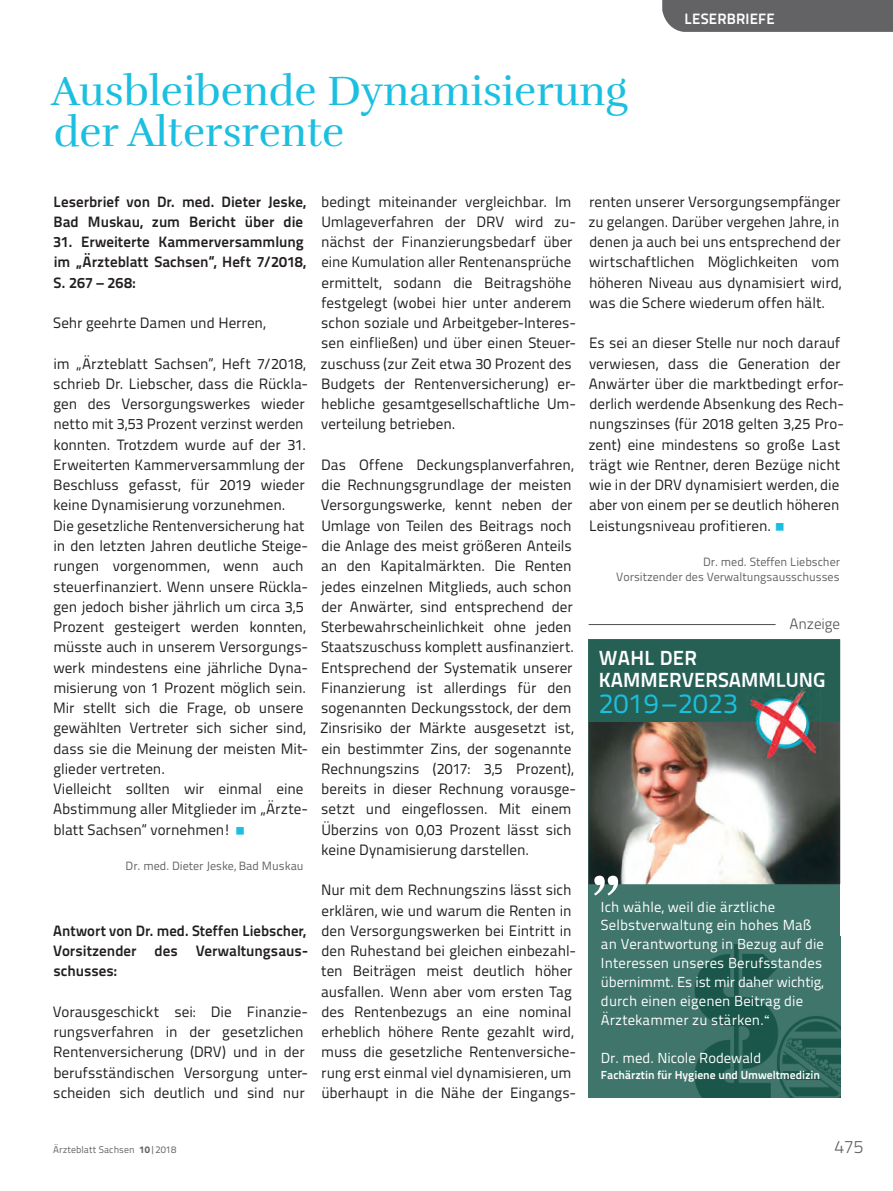
<style>
.page{position:relative;width:893px;height:1191px;background:#fff}
.page>*{position:absolute;margin:0;border:0;box-sizing:border-box;transform-origin:0 0}
.t1{font:700 72.75px "Rufina";color:#fff}
.t2{font:42px/40.5px "Rufina";color:#1cbfdf}
.t3{font:27.6px "Titillium Text";letter-spacing:.01em;color:#1cbfdf}
.t4{font:700 20.4px/21.8px "Titillium Text";color:#fff}
.t5{font:300 18px "Titillium Text";color:#636366}
.t6{font:15px/20.2px "Titillium Text";color:#231f20}
.t7{font:700 15px/20.2px "Titillium Text";color:#231f20}
.t8{font:700 15px "Titillium Text";letter-spacing:.01em;color:#fff}
.t9{font:300 15px "Titillium Text";letter-spacing:-.005em;color:#4b4c4d}
.t10{font:14.55px/18.9px "Titillium Text";letter-spacing:.01em;color:#fff}
.t11{font:12px/15px "Titillium Text";color:#636366;text-align:right}
.t12{font:700 11.7px "Titillium Text";color:#fff}
.t13{font:9.75px "Titillium Text";letter-spacing:.01em;color:#636366}
.s1{color:#1cbfdf}
.s2{font-family:"Rufina"}
.s3{font-weight:800}
</style>
<div class="page">
<div style="left:662px;top:0;width:231px;height:32px;background:#636366"></div>
<hr style="left:589px;top:624px;width:186px;height:1px;background:#4b4c4d">
<div style="left:589px;top:639px;width:251px;height:458px;background:#40756b"></div>
<img style="left:589px;top:722px;width:251px;height:162px">
<div style="left:589px;top:639px;width:251px;height:83px;background:#266055"></div>
<img style="left:747px;top:687px;width:74px;height:72px">
<img style="left:747px;top:685px;width:74px;height:2px">
<img style="left:757px;top:699px;width:49px;height:46px">
<img style="left:694px;top:944px;width:146px;height:153px">
<h2 class="t2" style="left:51px;top:71px;width:578px">Ausbleibende Dynamisierung der Altersrente</h2>
<p class="t8" style="left:685px;top:7px;width:90px">leserbriefe</p>
<p class="t7" style="left:53px;top:190px;width:254px">Leserbrief von Dr. med. Dieter Jeske,<br>Bad Muskau, zum Bericht über die</p>
<p class="t7" style="left:53px;top:231px;width:254px">31. Erweiterte Kammerversammlung im „Ärzteblatt Sachsen“, Heft 7/2018,<br>S. 267 – 268:</p>
<p class="t6" style="left:53px;top:312px;width:214px">Sehr geehrte Damen und Herren,</p>
<p class="t6" style="left:53px;top:352px;width:257px">im „Ärzteblatt Sachsen“, Heft 7/2018, schrieb Dr. Liebscher, dass die Rückla&shy;gen des Versorgungswerkes wieder netto mit 3,53 Prozent verzinst werden konnten. Trotzdem wurde auf der 31.<br>Erweiterten Kammerversammlung der Beschluss gefasst, für 2019 wieder keine Dynamisierung vorzunehmen.<br>Die gesetzliche Rentenversicherung hat in den letzten Jahren deutliche Steige&shy;rungen vorgenommen, wenn auch steuerfinanziert. Wenn unsere Rückla&shy;gen jedoch bisher jährlich um circa 3,5<br>Prozent gesteigert werden konnten, müsste auch in unserem Versorgungs&shy;werk mindestens eine jährliche Dyna&shy;misierung von 1 Prozent möglich sein.<br>Mir stellt sich die Frage, ob unsere gewählten Vertreter sich sicher sind, dass sie die Meinung der meisten Mit&shy;glieder vertreten.<br>Vielleicht sollten wir einmal eine Abstimmung aller Mitglieder im „Ärzte&shy;blatt Sachsen“ vornehmen! <span class="s1">○</span></p>
<p class="t11" style="left:126px;top:857px;width:179px">Dr. med. Dieter Jeske, Bad Muskau</p>
<p class="t7" style="left:53px;top:919px;width:256px">Antwort von Dr. med. Steffen Liebscher,<br>Vorsitzender des Verwaltungsaus&shy;schusses:</p>
<p class="t6" style="left:53px;top:1000px;width:257px">Vorausgeschickt sei: Die Finanzie&shy;rungsverfahren in der gesetzlichen Rentenversicherung (DRV) und in der berufsständischen Versorgung unter&shy;scheiden sich deutlich und sind nur</p>
<p class="t6" style="left:320px;top:190px;width:257px">bedingt miteinander vergleichbar. Im Umlageverfahren der DRV wird zu-- nächst der Finanzierungsbedarf über eine Kumulation aller Rentenansprüche ermittelt, sodann die Beitragshöhe festgelegt (wobei hier unter anderem schon soziale und Arbeitgeber-Interes&shy;sen einfließen) und über einen Steuer&shy;zuschuss (zur Zeit etwa 30 Prozent des Budgets der Rentenversicherung) er-- hebliche gesamtgesellschaftliche Um-- verteilung betrieben.</p>
<p class="t6" style="left:320px;top:454px;width:258px">Das Offene Deckungsplanverfahren, die Rechnungsgrundlage der meisten Versorgungswerke, kennt neben der Umlage von Teilen des Beitrags noch die Anlage des meist größeren Anteils an den Kapitalmärkten. Die Renten jedes einzelnen Mitglieds, auch schon der Anwärter, sind entsprechend der Sterbewahrscheinlichkeit ohne jeden Staatszuschuss komplett ausfinanziert.<br>Entsprechend der Systematik unserer Finanzierung ist allerdings für den sogenannten Deckungsstock, der dem Zinsrisiko der Märkte ausgesetzt ist, ein bestimmter Zins, der sogenannte Rechnungszins (2017: 3,5 Prozent), bereits in dieser Rechnung vorausge&shy;setzt und eingeflossen. Mit einem Überzins von 0,03 Prozent lässt sich keine Dynamisierung darstellen.</p>
<p class="t6" style="left:321px;top:879px;width:256px">Nur mit dem Rechnungszins lässt sich erklären, wie und warum die Renten in den Versorgungswerken bei Eintritt in den Ruhestand bei gleichen einbezahl&shy;ten Beiträgen meist deutlich höher ausfallen. Wenn aber vom ersten Tag des Rentenbezugs an eine nominal erheblich höhere Rente gezahlt wird, muss die gesetzliche Rentenversiche&shy;rung erst einmal viel dynamisieren, um überhaupt in die Nähe der Eingangs-</p>
<p class="t6" style="left:588px;top:190px;width:255px">renten unserer Versorgungsempfänger zu gelangen. Darüber vergehen Jahre, in denen ja auch bei uns entsprechend der wirtschaftlichen Möglichkeiten vom höheren Niveau aus dynamisiert wird, was die Schere wiederum offen hält.</p>
<p class="t6" style="left:588px;top:332px;width:257px">Es sei an dieser Stelle nur noch darauf verwiesen, dass die Generation der Anwärter über die marktbedingt erfor&shy;derlich werdende Absenkung des Rech&shy;nungszinses (für 2018 gelten 3,25 Pro&shy;zent) eine mindestens so große Last trägt wie Rentner, deren Bezüge nicht wie in der DRV dynamisiert werden, die aber von einem per se deutlich höheren Leistungsniveau profitieren. <span class="s1">○</span></p>
<p class="t11" style="left:616px;top:553px;width:225px">Dr. med. Steffen Liebscher<br>Vorsitzender des Verwaltungsausschusses</p>
<p class="t9" style="left:789px;top:612px;width:52px">Anzeige</p>
<h3 class="t4" style="left:599px;top:646px;width:228px">WAHL DER<br>KAMMERVERSAMMLUNG</h3>
<h3 class="t3" style="left:599px;top:683px;width:140px">2019 – 2023</h3>
<h1 class="t1" style="left:591px;top:816px;width:33px">„</h1>
<p class="t10" style="left:601px;top:896px;width:225px">Ich wähle, weil die ärztliche<br>Selbstverwaltung ein hohes Maß an Verantwortung in Bezug auf die<br>Interessen unseres Berufsstandes übernimmt. Es ist mir daher wichtig, durch einen eigenen Beitrag die<br>Ärztekammer zu stärken.<span class="s2">“</span></p>
<p class="t10" style="left:601px;top:1047px;width:162px">Dr. med. Nicole Rodewald</p>
<p class="t12" style="left:601px;top:1065px;width:221px">Fachärztin für Hygiene und Umweltmedizin</p>
<p class="t13" style="left:53px;top:1142px;width:125px">Ärzteblatt Sachsen <span class="s3">10</span>|2018</p>
<p class="t5" style="left:835px;top:1133px;width:30px">475</p>
</div>
